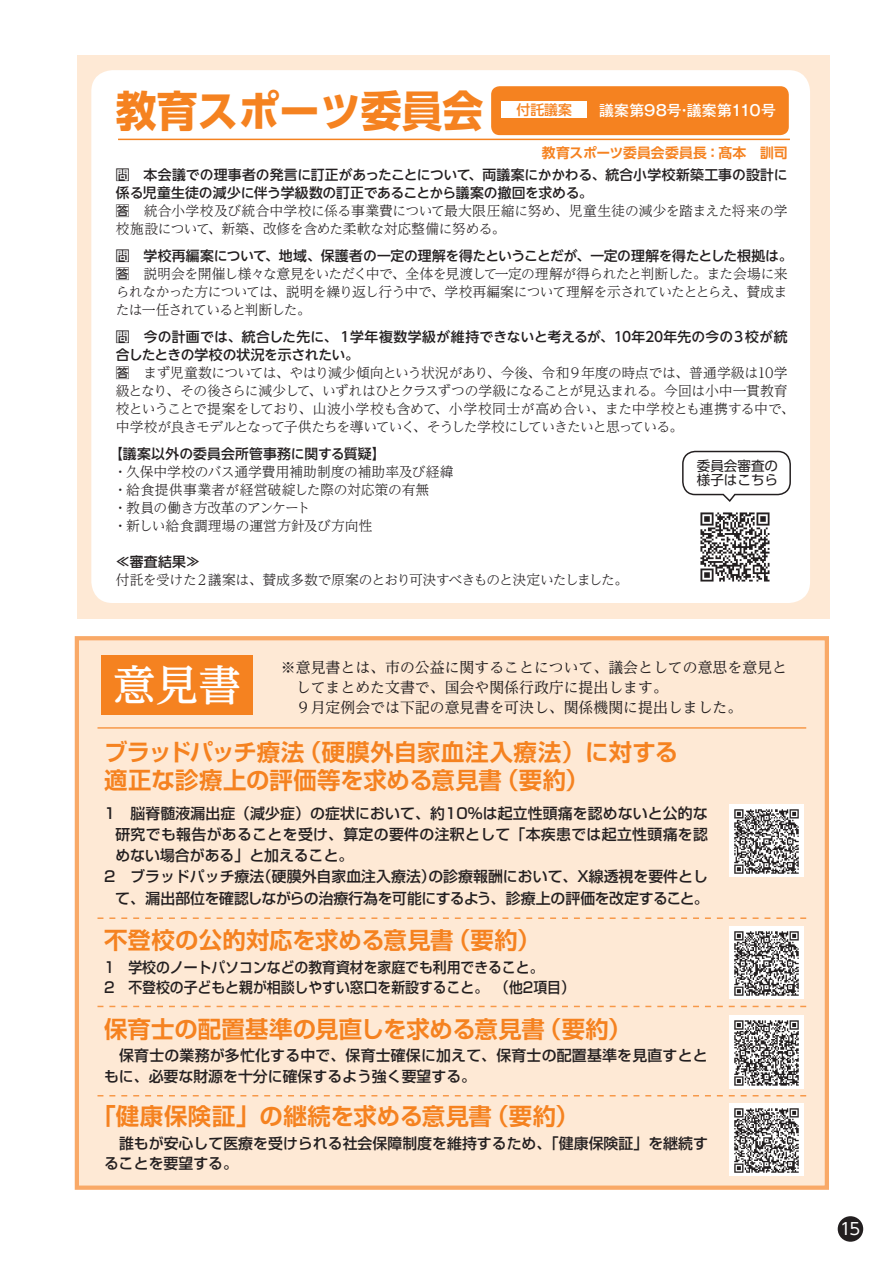
<style>
.page{position:relative;width:893px;height:1263px;background:#fff}
.page>*{position:absolute;margin:0;border:0;box-sizing:border-box;transform-origin:0 0}
.t1{font:700 42.45px "UD Shin Go Pro";color:#f58220;scale:.96 1}
.t2{font:500 42.45px "UD Reimin Pr 6 N";color:#fff}
.t3{font:700 23.4px/28.7px "Shin Go Pro De";color:#f58220}
.t4{font:700 23.4px "Shin Go Pro De";letter-spacing:.02em;color:#f58220}
.t5{font:16.5px "UD Shin Go Pr 6 N";color:#fff}
.t6{font:500 14.85px/20.2px "Shin Go Pro";color:#231f20}
.t7{font:14.85px "UD Reimin Pr 6 N";color:#231f20}
.t8{font:500 14.85px/20.2px "Shin Go Pro";color:#231f20;scale:.93 1}
.t9{font:500 14.85px "Shin Go Pro";letter-spacing:-.03em;color:#231f20}
.t10{font:500 14.85px "Shin Go Pro";letter-spacing:.025em;color:#231f20}
.t11{font:500 14.85px "Gothic MB101 Pro";letter-spacing:.005em;color:#fff}
.t12{font:300 13.8px/18.1px "UD Reimin Pr 6 N";letter-spacing:-.03em;color:#231f20}
.t13{font:300 13.8px/18.1px "UD Reimin Pr 6 N";letter-spacing:-.05em;color:#231f20}
.t14{font:300 13.8px/18.1px "UD Reimin Pr 6 N";letter-spacing:-.005em;color:#231f20}
.t15{font:500 13.8px/22.4px "UD Shin Go NT Pro";letter-spacing:.005em;color:#231f20;text-align:right}
.t16{font:300 13.8px/18.1px "UD Reimin Pr 6 N";letter-spacing:-.055em;color:#231f20}
.t17{font:500 13.8px "UD Shin Go Pr 6 N";color:#f58220}
.t18{font:13.5px/13.8px "UD Shin Go Pro";color:#231f20}
.s1{font-family:"UD Shin Go Pr 6 N De";font-weight:700;color:#f58220}
.s2{font-family:"UD Shin Go Pro De";font-weight:700}
.s3{font-family:"UD Shin Go NT Pro";font-weight:500}
.s4{font-family:"UD Shin Go Pro";font-weight:500}
</style>
<div class="page">
<div style="left:77px;top:55px;width:753px;height:563px;background:#fee9d5"></div>
<div style="left:91px;top:70px;width:719px;height:533px;background:#fff;border-radius:21px"></div>
<hr style="left:118px;top:139px;width:672px;height:1px;background:#f58220">
<div style="left:838px;top:1216px;width:25px;height:26px;background:#231f20;border-radius:50%"></div>
<div style="left:491px;top:86px;width:298px;height:49px;background:#f58220;border-radius:9px"></div>
<div style="left:502px;top:102px;width:85px;height:16px;background:#fff"></div>
<img style="left:700px;top:512px;width:70px;height:70px">
<svg style="left:682px;top:450px;width:109px;height:52px"></svg>
<div style="left:75px;top:636px;width:754px;height:554px;background:#fee9d5;border:4px solid #f9a967"></div>
<div style="left:101px;top:655px;width:152px;height:59px;background:#f58220"></div>
<hr style="left:97px;top:727px;width:709px;height:2px;background:#f79848">
<svg style="left:97px;top:917px;width:709px;height:2px"></svg>
<svg style="left:97px;top:1006px;width:709px;height:1px"></svg>
<svg style="left:97px;top:1095px;width:709px;height:1px"></svg>
<img style="left:729px;top:1103px;width:75px;height:73px">
<img style="left:729px;top:1016px;width:75px;height:72px">
<img style="left:729px;top:927px;width:75px;height:72px">
<img style="left:729px;top:804px;width:75px;height:72px">
<p class="t1" style="left:116px;top:76px;width:384px">教育スポーツ委員会</p>
<p class="t17" style="left:517px;top:99px;width:57px">付託議案</p>
<p class="t11" style="left:599px;top:98px;width:178px">議案第98号・議案第110号</p>
<p class="t15" style="left:116px;top:141px;width:673px"><span class="s1">教育スポーツ委員会委員長：髙本　訓司<br></span><span class="s2">問</span>　本会議での理事者の発言に訂正があったことについて、両議案にかかわる、統合小学校新築工事の設計に</p>
<p class="t12" style="left:116px;top:183px;width:673px"><span class="s3">係る児童生徒の減少に伴う学級数の訂正であることから議案の撤回を求める。<br></span><span class="s4">答</span>　統合小学校及び統合中学校に係る事業費について最大限圧縮に努め、児童生徒の減少を踏まえた将来の学校施設について、新築、改修を含めた柔軟な対応整備に努める。</p>
<p class="t13" style="left:116px;top:246px;width:678px"><span class="s2">問</span><span class="s3">　学校再編案について、地域、保護者の一定の理解を得たということだが、一定の理解を得たとした根拠は。</span><span class="s4">答</span>　説明会を開催し様々な意見をいただく中で、全体を見渡して一定の理解が得られたと判断した。また会場に来られなかった方については、説明を繰り返し行う中で、学校再編案について理解を示されていたととらえ、賛成または一任されていると判断した。</p>
<p class="t12" style="left:116px;top:327px;width:680px"><span class="s2">問</span><span class="s3">　今の計画では、統合した先に、１学年複数学級が維持できないと考えるが、10年20年先の今の３校が統合したときの学校の状況を示されたい。<br></span><span class="s4">答</span>　まず児童数については、やはり減少傾向という状況があり、今後、令和９年度の時点では、普通学級は10学級となり、その後さらに減少して、いずれはひとクラスずつの学級になることが見込まれる。今回は小中一貫教育校ということで提案をしており、山波小学校も含めて、小学校同士が高め合い、また中学校とも連携する中で、中学校が良きモデルとなって子供たちを導いていく、そうした学校にしていきたいと思っている。</p>
<p class="t14" style="left:113px;top:444px;width:342px;text-indent:-4px"><span class="s3">【議案以外の委員会所管事務に関する質疑】<br></span>・久保中学校のバス通学費用補助制度の補助率及び経緯・給食提供事業者が経営破綻した際の対応策の有無<br>・教員の働き方改革のアンケート<br>・新しい給食調理場の運営方針及び方向性</p>
<p class="t16" style="left:116px;top:552px;width:514px"><span class="s3">≪審査結果≫<br></span>付託を受けた２議案は、賛成多数で原案のとおり可決すべきものと決定いたしました。</p>
<p class="t18" style="left:697px;top:459px;width:83px">委員会審査の様子はこちら</p>
<p class="t2" style="left:113px;top:650px;width:129px">意見書</p>
<p class="t7" style="left:281px;top:655px;width:507px">※ 意見書とは、市の公益に関することについて、議会としての意思を意見と</p>
<p class="t7" style="left:296px;top:675px;width:374px">してまとめた文書で、国会や関係行政庁に提出します。</p>
<p class="t7" style="left:281px;top:696px;width:463px">　９月定例会では下記の意見書を可決し、関係機関に提出しました。</p>
<p class="t3" style="left:104px;top:734px;width:575px">ブラッドパッチ療法（硬膜外自家血注入療法）に対する適正な診療上の評価等を求める意見書（要約）</p>
<p class="t6" style="left:104px;top:801px;width:605px">1 　脳脊髄液漏出症（減少症）の症状において、約10％は起立性頭痛を認めないと公的な</p>
<p class="t10" style="left:115px;top:822px;width:594px">研究でも報告があることを受け、算定の要件の注釈として「本疾患では起立性頭痛を認</p>
<p class="t6" style="left:115px;top:843px;width:240px">めない場合がある」と加えること。</p>
<p class="t6" style="left:104px;top:865px;width:605px">2 　ブラッドパッチ療法（硬膜外自家血注入療法）の診療報酬において、X線透視を要件とし</p>
<p class="t9" style="left:115px;top:886px;width:595px">て、漏出部位を確認しながらの治療行為を可能にするよう、診療上の評価を改定すること。</p>
<p class="t3" style="left:104px;top:923px;width:438px">不登校の公的対応を求める意見書（要約）</p>
<p class="t8" style="left:104px;top:955px;width:508px">1　学校のノートパソコンなどの教育資材を家庭でも利用できること。<br>2　不登校の子どもと親が相談しやすい窓口を新設すること。　（他2項目）</p>
<p class="t3" style="left:104px;top:1012px;width:529px">保育士の配置基準の見直しを求める意見書（要約）</p>
<p class="t6" style="left:104px;top:1044px;width:605px">　保育士の業務が多忙化する中で、保育士確保に加えて、保育士の配置基準を見直すとともに、必要な財源を十分に確保するよう強く要望する。</p>
<p class="t4" style="left:92px;top:1097px;width:488px">「健康保険証」の継続を求める意見書（要約）</p>
<p class="t6" style="left:104px;top:1131px;width:605px">　誰もが安心して医療を受けられる社会保障制度を維持するため、「健康保険証」を継続することを要望する。</p>
<p class="t5" style="left:840px;top:1215px;width:22px">15</p>
</div>
